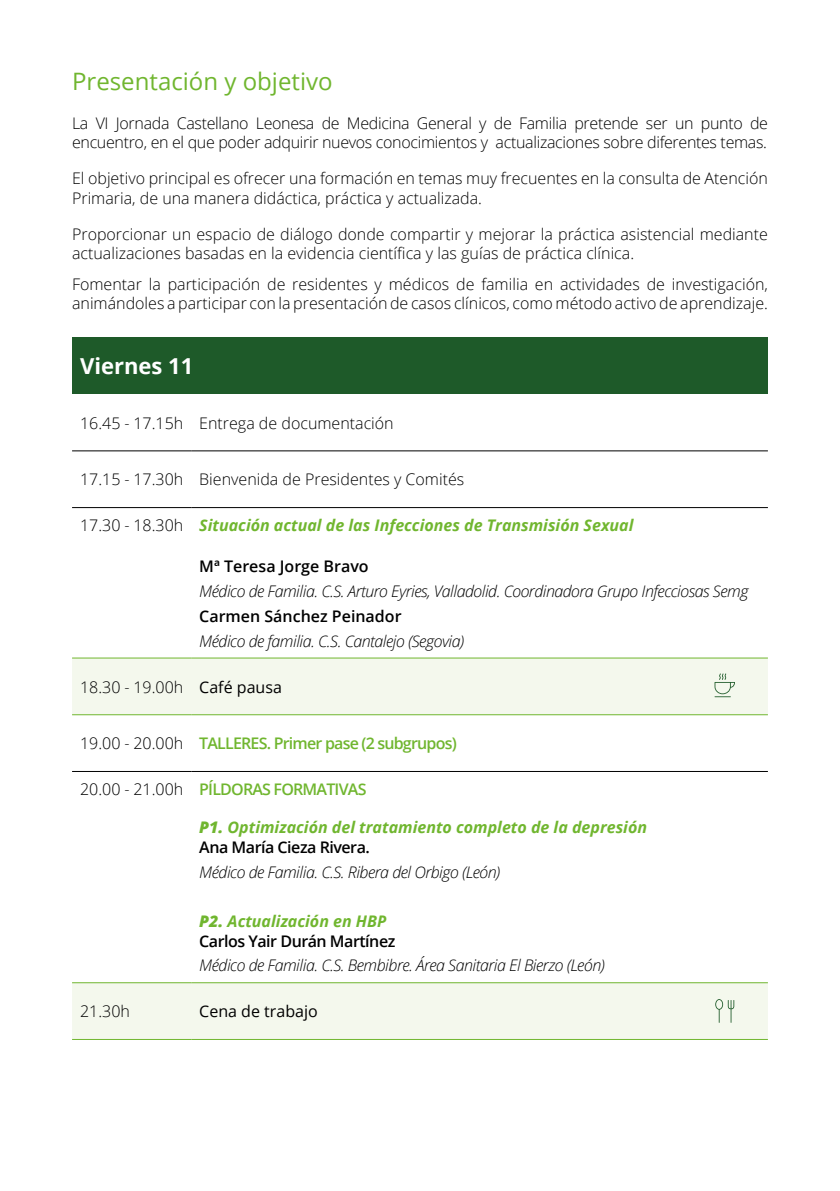
<style>
.page{position:relative;width:840px;height:1191px;background:#fff}
.page>*{position:absolute;margin:0;border:0;box-sizing:border-box;transform-origin:0 0}
.t1{font:24px "Open Sans";color:#70b62f}
.t2{font:700 22px "Open Sans";color:#fff}
.t3{font:300 16px/19.2px "Open Sans";color:#000}
.t4{font:italic 300 16px "Open Sans";letter-spacing:-.03em;color:#000}
.t5{font:300 16px/19.2px "Open Sans";letter-spacing:-.02em;color:#000}
.t6{font:italic 700 16px/19.2px "Open Sans";color:#70b62f}
.t7{font:600 16px "Open Sans";letter-spacing:-.05em;color:#70b62f}
.t8{font:600 16px/19.2px "Open Sans";letter-spacing:-.03em;color:#000}
.t9{font:600 16px "Open Sans";color:#000}
.t10{font:16px "Open Sans";color:#000}
.s1{font-weight:300;font-style:normal;color:#000}
.s2{font-weight:400}
.s3{font-weight:300;color:#000}
.s4{font-weight:800}
.s5{font-weight:600;font-style:normal;color:#000}
.s6{font-weight:800;font-style:italic;color:#70b62f}
.s7{font-weight:700;font-style:italic;color:#70b62f}
</style>
<div class="page">
<div style="left:72px;top:337px;width:695px;height:57px;background:#1e5a29"></div>
<svg style="left:72px;top:658px;width:695px;height:381px"></svg>
<hr style="left:72px;top:450px;width:119px;height:1px;background:#000">
<hr style="left:191px;top:450px;width:576px;height:1px;background:#000">
<hr style="left:72px;top:507px;width:119px;height:1px;background:#000">
<hr style="left:191px;top:507px;width:576px;height:1px;background:#000">
<hr style="left:72px;top:771px;width:119px;height:1px;background:#000">
<hr style="left:191px;top:771px;width:576px;height:1px;background:#000">
<hr style="left:72px;top:657px;width:119px;height:1px;background:#70b62f">
<hr style="left:191px;top:657px;width:576px;height:1px;background:#70b62f">
<hr style="left:72px;top:714px;width:119px;height:1px;background:#70b62f">
<hr style="left:191px;top:714px;width:576px;height:1px;background:#70b62f">
<hr style="left:72px;top:982px;width:119px;height:1px;background:#70b62f">
<hr style="left:191px;top:982px;width:576px;height:1px;background:#70b62f">
<hr style="left:72px;top:1039px;width:119px;height:1px;background:#70b62f">
<hr style="left:191px;top:1039px;width:576px;height:1px;background:#70b62f">
<svg style="left:714px;top:999px;width:19px;height:23px"></svg>
<svg style="left:714px;top:673px;width:20px;height:24px"></svg>
<h1 class="t1" style="left:72px;top:65px;width:262px">Presentación y objetivo</h1>
<p class="t5" style="left:72px;top:113px;width:697px">La VI Jornada Castellano Leonesa de Medicina General y de Familia pretende ser un punto de encuentro, en el que poder adquirir nuevos conocimientos y actualizaciones sobre diferentes temas.</p>
<p class="t3" style="left:72px;top:168px;width:697px">El objetivo principal es ofrecer una formación en temas muy frecuentes en la consulta de Atención<br>Primaria, de una manera didáctica, práctica y actualizada.</p>
<p class="t3" style="left:72px;top:224px;width:697px">Proporcionar un espacio de diálogo donde compartir y mejorar la práctica asistencial mediante actualizaciones basadas en la evidencia científica y las guías de práctica clínica.</p>
<p class="t3" style="left:72px;top:274px;width:697px">Fomentar la participación de residentes y médicos de familia en actividades de investigación, animándoles a participar con la presentación de casos clínicos, como método activo de aprendizaje.</p>
<h2 class="t2" style="left:80px;top:351px;width:115px">Viernes 11</h2>
<p class="t3" style="left:80px;top:413px;width:315px">16.45 - 17.15h Entrega de documentación</p>
<p class="t3" style="left:80px;top:469px;width:385px">17.15 - 17.30h Bienvenida de Presidentes y Comités</p>
<p class="t6" style="left:80px;top:515px;width:554px"><span class="s1">17.30 - 18.30h</span> Situación actual de las Infecciones de Transmisión Sexual</p>
<p class="t9" style="left:199px;top:555px;width:171px">Mª Teresa Jorge Bravo</p>
<p class="t4" style="left:199px;top:580px;width:550px">Médico de Familia. C.S. Arturo Eyries, Valladolid. Coordinadora Grupo Infecciosas Semg</p>
<p class="t9" style="left:199px;top:605px;width:204px">Carmen Sánchez Peinador</p>
<p class="t4" style="left:199px;top:630px;width:266px">Médico de familia. C.S. Cantalejo (Segovia)</p>
<p class="t3" style="left:80px;top:676px;width:203px">18.30 - 19.00h <span class="s2">Café pausa</span></p>
<p class="t7" style="left:80px;top:732px;width:378px"><span class="s3">19.00 - 20.00h</span> TALLERES. Primer pase (2 subgrupos)</p>
<p class="t7" style="left:80px;top:778px;width:288px"><span class="s3">20.00 - 21.00h</span> PÍLDORAS FORMATIVAS</p>
<p class="t6" style="left:199px;top:817px;width:449px"><span class="s4">P1.</span> Optimización del tratamiento completo de la depresión<br><span class="s5">Ana María Cieza Rivera.</span></p>
<p class="t4" style="left:199px;top:860px;width:302px">Médico de Familia. C.S. Ribera del Orbigo (León)</p>
<p class="t8" style="left:199px;top:911px;width:197px"><span class="s6">P2.</span> <span class="s7">Actualización en HBP<br></span>Carlos Yair Durán Martínez</p>
<p class="t4" style="left:199px;top:954px;width:407px">Médico de Familia. C.S. Bembibre. Área Sanitaria El Bierzo (León)</p>
<p class="t3" style="left:80px;top:1001px;width:51px">21.30h</p>
<p class="t10" style="left:199px;top:1000px;width:120px">Cena de trabajo</p>
</div>
